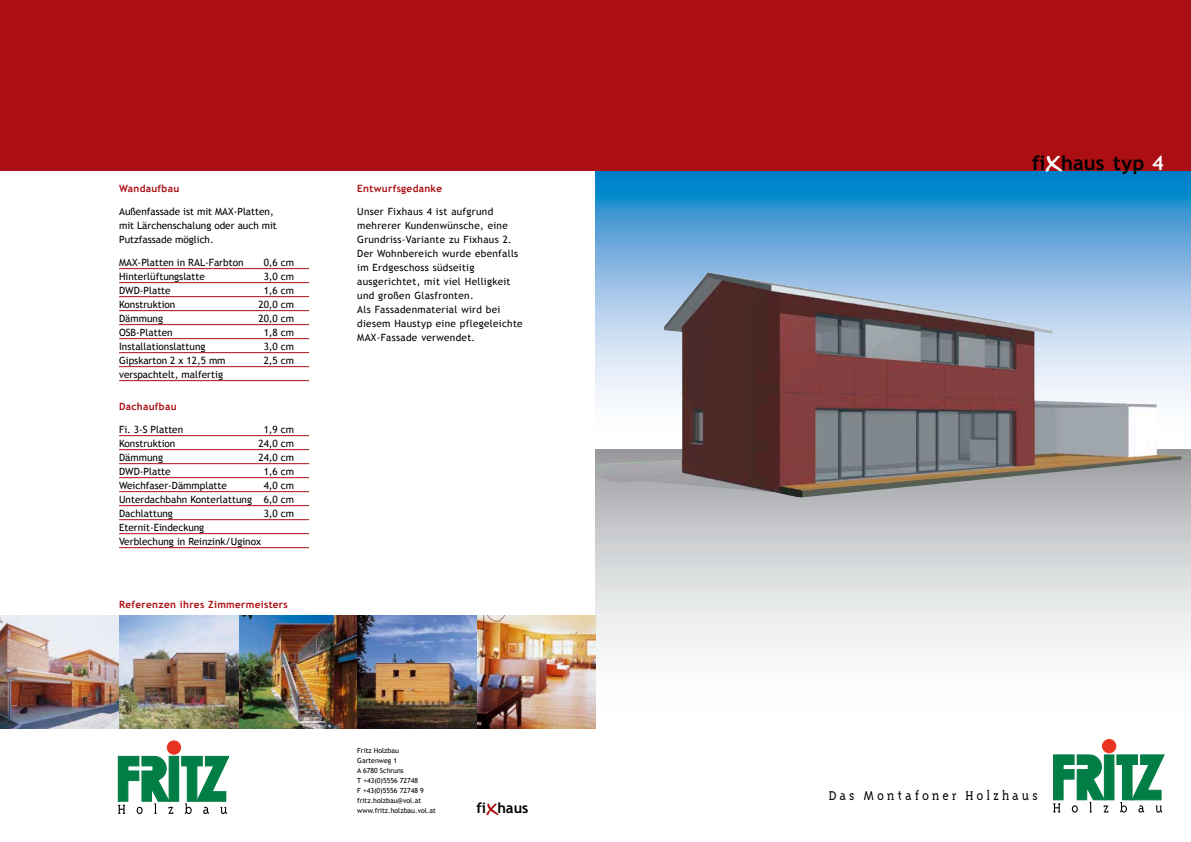
<style>
.page{position:relative;width:1191px;height:842px;background:#fff}
.page>*{position:absolute;margin:0;border:0;box-sizing:border-box;transform-origin:0 0}
.t1{font:700 20.1px "Trebuchet MS";color:#000}
.t2{font:300 14.6px "Triplex Serif";letter-spacing:.2em;color:#000}
.t3{font:700 14.5px "Trebuchet MS";color:#000}
.t4{font:10px/14px "Trebuchet MS";color:#000}
.t5{font:10px/14px "Trebuchet MS";letter-spacing:.03em;color:#000}
.t6{font:700 10px "Trebuchet MS";letter-spacing:.03em;color:#ab0e13}
.t7{font:7px/10px "Trebuchet MS";color:#000}
.s1{font-size:20px}
.s2{font-size:20px;color:#fff}
</style>
<div class="page">
<svg style="left:595px;top:170px;width:596px;height:279px;background:#718eac"></svg>
<svg style="left:595px;top:449px;width:596px;height:280px"></svg>
<div style="left:0;top:0;width:1191px;height:170px;background:#ab0e13"></div>
<div style="left:167px;top:741px;width:14px;height:13px;background:#e83321;border-radius:50%"></div>
<div style="left:167px;top:741px;width:14px;height:13px;border:1px solid #e83321;border-radius:50%"></div>
<div style="left:169px;top:756px;width:10px;height:45px;background:#007e46"></div>
<div style="left:169px;top:756px;width:10px;height:45px;border:1px solid #007e46"></div>
<svg style="left:182px;top:756px;width:47px;height:58px"></svg>
<svg style="left:118px;top:756px;width:55px;height:58px"></svg>
<hr style="left:119px;top:268px;width:190px;height:1px;background:#ab0e13">
<hr style="left:119px;top:282px;width:190px;height:1px;background:#ab0e13">
<hr style="left:119px;top:296px;width:190px;height:1px;background:#ab0e13">
<hr style="left:119px;top:310px;width:190px;height:1px;background:#ab0e13">
<hr style="left:119px;top:324px;width:190px;height:1px;background:#ab0e13">
<hr style="left:119px;top:338px;width:190px;height:1px;background:#ab0e13">
<hr style="left:119px;top:352px;width:190px;height:1px;background:#ab0e13">
<hr style="left:119px;top:366px;width:190px;height:1px;background:#ab0e13">
<hr style="left:119px;top:380px;width:190px;height:1px;background:#ab0e13">
<hr style="left:119px;top:435px;width:190px;height:1px;background:#ab0e13">
<hr style="left:119px;top:449px;width:190px;height:1px;background:#ab0e13">
<hr style="left:119px;top:463px;width:190px;height:1px;background:#ab0e13">
<hr style="left:119px;top:477px;width:190px;height:1px;background:#ab0e13">
<hr style="left:119px;top:491px;width:190px;height:1px;background:#ab0e13">
<hr style="left:119px;top:505px;width:190px;height:1px;background:#ab0e13">
<hr style="left:119px;top:519px;width:190px;height:1px;background:#ab0e13">
<hr style="left:119px;top:533px;width:190px;height:1px;background:#ab0e13">
<hr style="left:119px;top:547px;width:190px;height:1px;background:#ab0e13">
<div style="left:1102px;top:739px;width:13px;height:14px;background:#e83321;border-radius:50%"></div>
<div style="left:1102px;top:739px;width:13px;height:14px;border:1px solid #e83321;border-radius:50%"></div>
<div style="left:1104px;top:755px;width:10px;height:45px;background:#007e46"></div>
<svg style="left:1116px;top:755px;width:48px;height:58px"></svg>
<svg style="left:1053px;top:755px;width:55px;height:58px"></svg>
<img style="left:1045px;top:156px;width:17px;height:16px">
<img style="left:595px;top:274px;width:112px;height:210px">
<img style="left:0;top:615px;width:595px;height:114px">
<svg style="left:486px;top:803px;width:12px;height:12px"></svg>
<p class="t6" style="left:119px;top:182px;width:62px">Wandaufbau</p>
<p class="t4" style="left:119px;top:204px;width:159px">Außenfassade ist mit MAX-Platten, mit Lärchenschalung oder auch mit<br>Putzfassade möglich.</p>
<p class="t4" style="left:119px;top:255px;width:126px">MAX-Platten in RAL-Farbton</p>
<p class="t4" style="left:264px;top:255px;width:32px">0,6 cm</p>
<p class="t4" style="left:119px;top:269px;width:87px">Hinterlüftungslatte</p>
<p class="t4" style="left:264px;top:269px;width:32px">3,0 cm</p>
<p class="t4" style="left:119px;top:283px;width:53px">DWD-Platte</p>
<p class="t4" style="left:264px;top:283px;width:32px">1,6 cm</p>
<p class="t4" style="left:119px;top:297px;width:58px">Konstruktion</p>
<p class="t4" style="left:258px;top:297px;width:37px">20,0 cm</p>
<p class="t4" style="left:119px;top:311px;width:45px">Dämmung</p>
<p class="t4" style="left:258px;top:311px;width:37px">20,0 cm</p>
<p class="t4" style="left:119px;top:325px;width:55px">OSB-Platten</p>
<p class="t4" style="left:264px;top:325px;width:32px">1,8 cm</p>
<p class="t4" style="left:119px;top:339px;width:88px">Installationslattung</p>
<p class="t4" style="left:264px;top:339px;width:32px">3,0 cm</p>
<p class="t4" style="left:119px;top:353px;width:108px">Gipskarton 2 x 12,5 mm</p>
<p class="t4" style="left:264px;top:353px;width:32px">2,5 cm</p>
<p class="t4" style="left:119px;top:367px;width:105px">verspachtelt, malfertig</p>
<p class="t6" style="left:119px;top:400px;width:59px">Dachaufbau</p>
<p class="t4" style="left:119px;top:422px;width:66px">Fi. 3-S Platten</p>
<p class="t4" style="left:264px;top:422px;width:32px">1,9 cm</p>
<p class="t4" style="left:119px;top:436px;width:58px">Konstruktion</p>
<p class="t4" style="left:258px;top:436px;width:37px">24,0 cm</p>
<p class="t4" style="left:119px;top:450px;width:45px">Dämmung</p>
<p class="t4" style="left:258px;top:450px;width:37px">24,0 cm</p>
<p class="t4" style="left:119px;top:464px;width:53px">DWD-Platte</p>
<p class="t4" style="left:264px;top:464px;width:32px">1,6 cm</p>
<p class="t4" style="left:119px;top:478px;width:109px">Weichfaser-Dämmplatte</p>
<p class="t4" style="left:119px;top:478px;width:176px;text-align:justify;text-indent:145px">4,0 cm Unterdachbahn Konterlattung 6,0 cm Dachlattung</p>
<p class="t4" style="left:264px;top:506px;width:32px">3,0 cm</p>
<p class="t4" style="left:119px;top:520px;width:143px">Eternit-Eindeckung<br>Verblechung in Reinzink/Uginox</p>
<p class="t6" style="left:119px;top:599px;width:170px">Referenzen ihres Zimmermeisters</p>
<p class="t6" style="left:357px;top:182px;width:86px">Entwurfsgedanke</p>
<p class="t5" style="left:357px;top:204px;width:167px">Unser Fixhaus 4 ist aufgrund mehrerer Kundenwünsche, eine<br>Grundriss-Variante zu Fixhaus 2.<br>Der Wohnbereich wurde ebenfalls im Erdgeschoss südseitig ausgerichtet, mit viel Helligkeit und großen Glasfronten.<br>Als Fassadenmaterial wird bei diesem Haustyp eine pflegeleichte<br>MAX-Fassade verwendet.</p>
<p class="t7" style="left:357px;top:745px;width:80px">Fritz Holzbau<br>Gartenweg 1<br>A 6780 Schruns<br>T +43(0)5556 72748<br>F +43(0)5556 72748 9 fritz.holzbau@vol.at www.fritz.holzbau.vol.at</p>
<h3 class="t3" style="left:476px;top:799px;width:54px">fi haus</h3>
<h1 class="t1" style="left:1032px;top:150px;width:133px">fi haus <span class="s1">typ</span> <span class="s2">4</span></h1>
<h2 class="t2" style="left:828px;top:787px;width:210px">Das Montafoner Holzhaus</h2>
</div>
